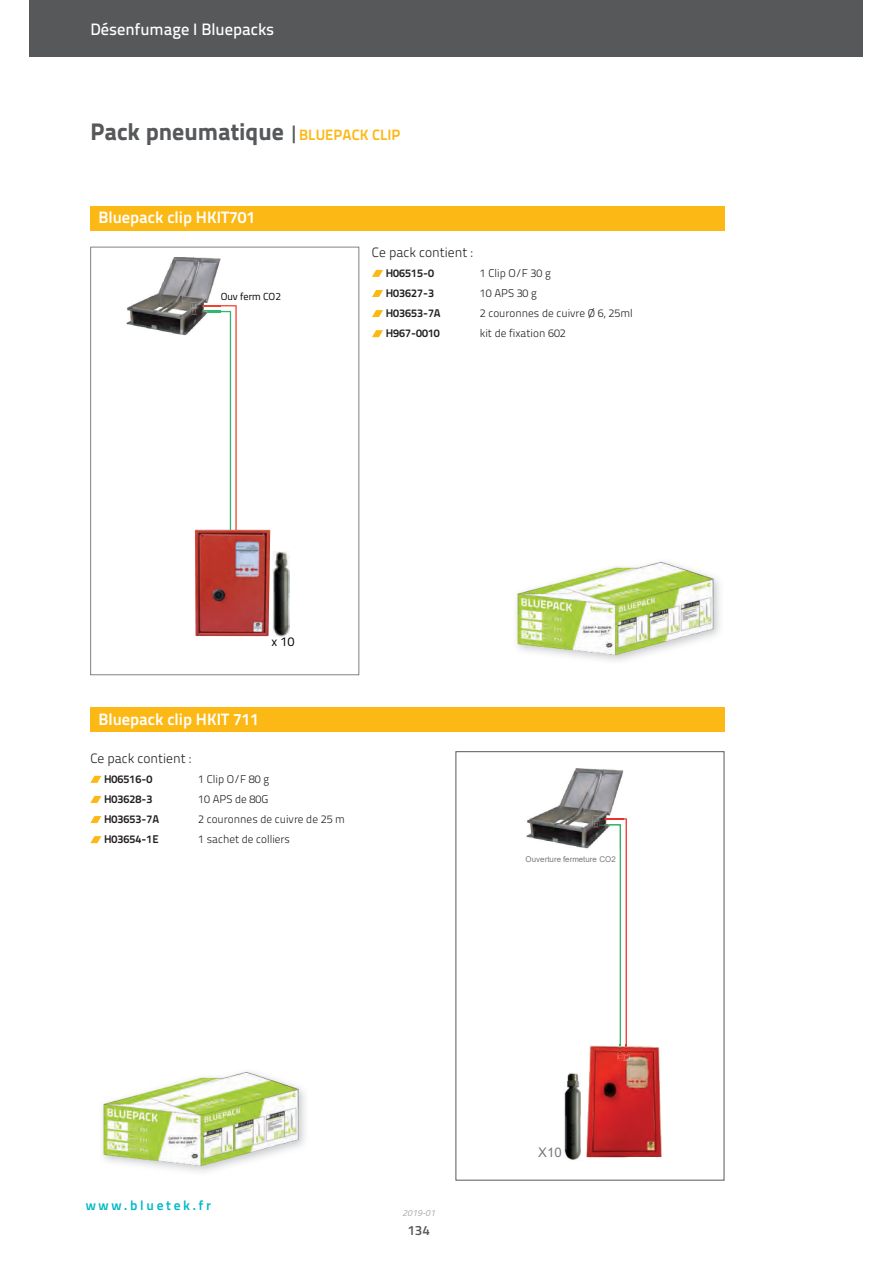
<style>
.page{position:relative;width:893px;height:1263px;background:#fff}
.page>*{position:absolute;margin:0;border:0;box-sizing:border-box;transform-origin:0 0}
.t1{font:800 24px "Titillium Text 22 L";color:#57585a}
.t2{font:700 16.5px "Titillium Text 22 L";color:#fff}
.t3{font:500 16.5px "Titillium Text 22 L";color:#fff}
.t4{font:300 13.5px "Titillium Text 22 L";color:#231f20}
.t5{font:700 13.5px "Titillium Text 22 L";letter-spacing:.2em;color:#03bac6}
.t6{font:600 13.5px "Titillium";color:#57585a}
.t7{font:13.2px "Arial";color:#76797b}
.t8{font:12.75px "Titillium";color:#000001}
.t9{font:300 11.25px "Titillium Text 22 L";color:#231f20}
.t10{font:700 11.25px "Titillium Text 22 L";color:#231f20}
.t11{font:10.2px "Titillium";color:#000001}
.t12{font:italic 9px "Titillium";color:#a8a9ad}
.t13{font:7.95px "Arial";letter-spacing:.005em;color:#76797b}
.s1{font-weight:500;font-size:19.8px}
.s2{font-weight:700;font-size:15px;color:#fcb814}
</style>
<div class="page">
<div style="left:30px;top:0;width:833px;height:57px;background:#57585a"></div>
<div style="left:90px;top:206px;width:634px;height:24px;background:#fcb814"></div>
<svg style="left:90px;top:247px;width:269px;height:428px"></svg>
<svg style="left:372px;top:270px;width:11px;height:7px"></svg>
<svg style="left:372px;top:290px;width:11px;height:7px"></svg>
<svg style="left:372px;top:310px;width:11px;height:7px"></svg>
<svg style="left:372px;top:330px;width:11px;height:7px"></svg>
<img style="left:273px;top:551px;width:16px;height:85px">
<img style="left:126px;top:257px;width:95px;height:79px">
<svg style="left:191px;top:303px;width:49px;height:237px"></svg>
<img style="left:195px;top:530px;width:75px;height:106px">
<div style="left:90px;top:708px;width:634px;height:24px;background:#fcb814"></div>
<img style="left:564px;top:1073px;width:17px;height:87px">
<img style="left:586px;top:1045px;width:76px;height:113px">
<img style="left:526px;top:768px;width:97px;height:81px">
<svg style="left:593px;top:816px;width:36px;height:245px"></svg>
<div style="left:455px;top:751px;width:269px;height:430px;border:1px solid #57585a"></div>
<svg style="left:90px;top:776px;width:11px;height:7px"></svg>
<svg style="left:90px;top:796px;width:11px;height:7px"></svg>
<svg style="left:90px;top:816px;width:11px;height:7px"></svg>
<svg style="left:90px;top:836px;width:11px;height:7px"></svg>
<img style="left:516px;top:561px;width:204px;height:100px">
<img style="left:102px;top:1071px;width:203px;height:101px">
<h2 class="t3" style="left:90px;top:23px;width:186px">Désenfumage I Bluepacks</h2>
<h1 class="t1" style="left:90px;top:123px;width:312px">Pack pneumatique <span class="s1">|</span><span class="s2">BLUEPACK CLIP</span></h1>
<h2 class="t2" style="left:98px;top:212px;width:159px">Bluepack clip HKIT701</h2>
<p class="t11" style="left:221px;top:292px;width:62px">Ouv ferm CO2</p>
<p class="t4" style="left:372px;top:247px;width:102px">Ce pack contient :</p>
<p class="t10" style="left:386px;top:269px;width:50px">H06515-0</p>
<p class="t9" style="left:480px;top:269px;width:73px">1 Clip O/F 30 g</p>
<p class="t10" style="left:386px;top:289px;width:50px">H03627-3</p>
<p class="t9" style="left:480px;top:289px;width:59px">10 APS 30 g</p>
<p class="t10" style="left:386px;top:309px;width:57px">H03653-7A</p>
<p class="t9" style="left:480px;top:309px;width:154px">2 couronnes de cuivre Ø 6, 25ml</p>
<p class="t10" style="left:386px;top:329px;width:56px">H967-0010</p>
<p class="t9" style="left:480px;top:329px;width:88px">kit de fixation 602</p>
<p class="t8" style="left:272px;top:637px;width:24px">x 10</p>
<h2 class="t2" style="left:98px;top:713px;width:162px">Bluepack clip HKIT 711</h2>
<p class="t4" style="left:90px;top:753px;width:102px">Ce pack contient :</p>
<p class="t10" style="left:104px;top:775px;width:50px">H06516-0</p>
<p class="t9" style="left:198px;top:775px;width:73px">1 Clip O/F 80 g</p>
<p class="t10" style="left:104px;top:795px;width:50px">H03628-3</p>
<p class="t9" style="left:198px;top:795px;width:71px">10 APS de 80G</p>
<p class="t10" style="left:104px;top:815px;width:57px">H03653-7A</p>
<p class="t9" style="left:198px;top:815px;width:148px">2 couronnes de cuivre de 25 m</p>
<p class="t10" style="left:104px;top:835px;width:56px">H03654-1E</p>
<p class="t9" style="left:198px;top:835px;width:93px">1 sachet de colliers</p>
<p class="t13" style="left:525px;top:855px;width:92px">Ouverture fermeture CO2</p>
<p class="t5" style="left:86px;top:1200px;width:127px">www.bluetek.fr</p>
<p class="t12" style="left:402px;top:1209px;width:35px">2019-01</p>
<p class="t6" style="left:407px;top:1226px;width:24px">134</p>
<p class="t7" style="left:538px;top:1145px;width:25px">X10</p>
</div>
